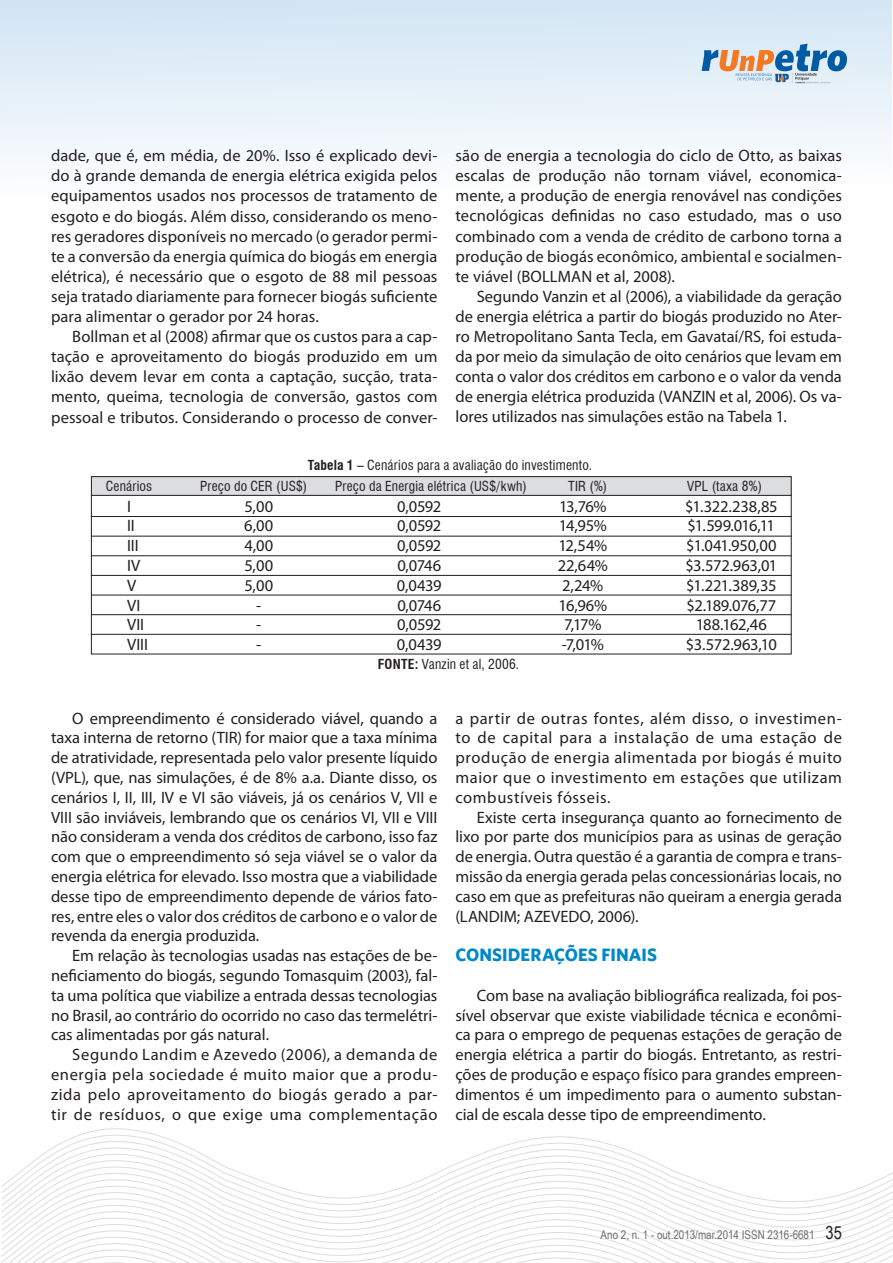
<style>
.page{position:relative;width:893px;height:1263px;background:#fff}
.page>*{position:absolute;margin:0;border:0;box-sizing:border-box;transform-origin:0 0}
.t1{font:700 18px "Whitney";letter-spacing:.005em;color:#0088c7}
.t2{font:16.5px/19.8px "Myriad Pro";color:#231f20;text-align:justify}
.t3{font:condensed 13.5px "Swiss 721 BT";letter-spacing:.015em;color:#231f20}
.t4{font:12px "Arial Narrow";color:#6c6d70}
.s1{font-weight:700}
.s2{font-size:18px;color:#231f20}
</style>
<div class="page">
<svg style="left:1px;top:1128px;width:892px;height:135px"></svg>
<div style="left:0;top:0;width:891px;height:298px;background:linear-gradient(to bottom,#d7e8f5,#fff)"></div>
<svg style="left:702px;top:44px;width:145px;height:39px;background:#adbbc7"></svg>
<div style="left:91px;top:476px;width:701px;height:19px;background:#dcdddf"></div>
<div style="left:91px;top:476px;width:701px;height:178px;border:1px solid #231f20"></div>
<hr style="left:91px;top:495px;width:701px;height:1px;background:#231f20">
<hr style="left:91px;top:516px;width:701px;height:1px;background:#231f20">
<hr style="left:91px;top:614px;width:701px;height:1px;background:#231f20">
<hr style="left:91px;top:634px;width:701px;height:1px;background:#231f20">
<hr style="left:91px;top:536px;width:701px;height:1px;background:#231f20">
<hr style="left:91px;top:595px;width:701px;height:1px;background:#231f20">
<hr style="left:91px;top:575px;width:701px;height:1px;background:#231f20">
<hr style="left:91px;top:555px;width:701px;height:1px;background:#231f20">
<p class="t2" style="left:51px;top:145px;width:388px">dade, que é, em média, de 20%. Isso é explicado devi&shy;do à grande demanda de energia elétrica exigida pelos equipamentos usados nos processos de tratamento de esgoto e do biogás. Além disso, considerando os meno&shy;res geradores disponíveis no mercado (o gerador permi&shy;te a conversão da energia química do biogás em energia elétrica), é necessário que o esgoto de 88 mil pessoas seja tratado diariamente para fornecer biogás suficiente para alimentar o gerador por 24 horas.</p>
<p class="t2" style="left:51px;top:326px;width:388px;text-indent:21px">Bollman et al (2008) afirmar que os custos para a cap&shy;tação e aproveitamento do biogás produzido em um lixão devem levar em conta a captação, sucção, trata&shy;mento, queima, tecnologia de conversão, gastos com pessoal e tributos. Considerando o processo de conver-</p>
<p class="t2" style="left:455px;top:145px;width:388px">são de energia a tecnologia do ciclo de Otto, as baixas escalas de produção não tornam viável, economica&shy;mente, a produção de energia renovável nas condições tecnológicas definidas no caso estudado, mas o uso combinado com a venda de crédito de carbono torna a produção de biogás econômico, ambiental e socialmen&shy;te viável (BOLLMAN et al, 2008).</p>
<p class="t2" style="left:455px;top:286px;width:388px;text-indent:21px">Segundo Vanzin et al (2006), a viabilidade da geração de energia elétrica a partir do biogás produzido no Ater&shy;ro Metropolitano Santa Tecla, em Gavataí/RS, foi estuda&shy;da por meio da simulação de oito cenários que levam em conta o valor dos créditos em carbono e o valor da venda de energia elétrica produzida (VANZIN et al, 2006). Os va&shy;lores utilizados nas simulações estão na Tabela 1.</p>
<p class="t3" style="left:308px;top:457px;width:286px"><span class="s1">Tabela 1</span> – Cenários para a avaliação do investimento.</p>
<p class="t3" style="left:106px;top:478px;width:48px">Cenários</p>
<p class="t3" style="left:200px;top:478px;width:109px">Preço do CER (US$)</p>
<p class="t3" style="left:335px;top:478px;width:193px">Preço da Energia elétrica (US$/kwh)</p>
<p class="t3" style="left:568px;top:478px;width:41px">TIR (%)</p>
<p class="t3" style="left:687px;top:478px;width:76px">VPL (taxa 8%)</p>
<p class="t2" style="left:127px;top:496px;width:5px">I</p>
<p class="t2" style="left:244px;top:496px;width:30px">5,00</p>
<p class="t2" style="left:397px;top:496px;width:46px">0,0592</p>
<p class="t2" style="left:559px;top:496px;width:49px">13,76%</p>
<p class="t2" style="left:685px;top:496px;width:94px">$1.322.238,85</p>
<p class="t2" style="left:127px;top:516px;width:9px">II</p>
<p class="t2" style="left:244px;top:516px;width:30px">6,00</p>
<p class="t2" style="left:397px;top:516px;width:46px">0,0592</p>
<p class="t2" style="left:559px;top:516px;width:50px">14,95%</p>
<p class="t2" style="left:687px;top:516px;width:89px">$1.599.016,11</p>
<p class="t2" style="left:127px;top:535px;width:13px">III</p>
<p class="t2" style="left:244px;top:535px;width:30px">4,00</p>
<p class="t2" style="left:397px;top:535px;width:46px">0,0592</p>
<p class="t2" style="left:558px;top:535px;width:50px">12,54%</p>
<p class="t2" style="left:686px;top:535px;width:92px">$1.041.950,00</p>
<p class="t2" style="left:127px;top:555px;width:15px">IV</p>
<p class="t2" style="left:244px;top:555px;width:30px">5,00</p>
<p class="t2" style="left:397px;top:555px;width:46px">0,0746</p>
<p class="t2" style="left:558px;top:555px;width:52px">22,64%</p>
<p class="t2" style="left:685px;top:555px;width:94px">$3.572.963,01</p>
<p class="t2" style="left:127px;top:575px;width:11px">V</p>
<p class="t2" style="left:244px;top:575px;width:30px">5,00</p>
<p class="t2" style="left:397px;top:575px;width:46px">0,0439</p>
<p class="t2" style="left:562px;top:575px;width:43px">2,24%</p>
<p class="t2" style="left:686px;top:575px;width:92px">$1.221.389,35</p>
<p class="t2" style="left:127px;top:595px;width:15px">VI</p>
<p class="t2" style="left:256px;top:595px;width:7px">-</p>
<p class="t2" style="left:397px;top:595px;width:46px">0,0746</p>
<p class="t2" style="left:558px;top:595px;width:50px">16,96%</p>
<p class="t2" style="left:686px;top:595px;width:91px">$2.189.076,77</p>
<p class="t2" style="left:127px;top:615px;width:19px">VII</p>
<p class="t2" style="left:256px;top:615px;width:7px">-</p>
<p class="t2" style="left:397px;top:615px;width:46px">0,0592</p>
<p class="t2" style="left:564px;top:615px;width:39px">7,17%</p>
<p class="t2" style="left:696px;top:615px;width:73px">188.162,46</p>
<p class="t2" style="left:127px;top:634px;width:23px">VIII</p>
<p class="t2" style="left:256px;top:634px;width:7px">-</p>
<p class="t2" style="left:397px;top:634px;width:46px">0,0439</p>
<p class="t2" style="left:562px;top:634px;width:44px">-7,01%</p>
<p class="t2" style="left:686px;top:634px;width:92px">$3.572.963,10</p>
<p class="t3" style="left:378px;top:656px;width:143px"><span class="s1">FONTE:</span> Vanzin et al, 2006.</p>
<p class="t2" style="left:51px;top:708px;width:388px;text-indent:21px">O empreendimento é considerado viável, quando a taxa interna de retorno (TIR) for maior que a taxa mínima de atratividade, representada pelo valor presente líquido (VPL), que, nas simulações, é de 8% a.a. Diante disso, os cenários I, II, III, IV e VI são viáveis, já os cenários V, VII e VIII são inviáveis, lembrando que os cenários VI, VII e VIII não consideram a venda dos créditos de carbono, isso faz com que o empreendimento só seja viável se o valor da energia elétrica for elevado. Isso mostra que a viabilidade desse tipo de empreendimento depende de vários fato&shy;res, entre eles o valor dos créditos de carbono e o valor de revenda da energia produzida.</p>
<p class="t2" style="left:51px;top:945px;width:388px;text-indent:21px">Em relação às tecnologias usadas nas estações de be&shy;neficiamento do biogás, segundo Tomasquim (2003), fal&shy;ta uma política que viabilize a entrada dessas tecnologias no Brasil, ao contrário do ocorrido no caso das termelétri&shy;cas alimentadas por gás natural.</p>
<p class="t2" style="left:51px;top:1044px;width:388px;text-indent:21px">Segundo Landim e Azevedo (2006), a demanda de energia pela sociedade é muito maior que a produ&shy;zida pelo aproveitamento do biogás gerado a par&shy;tir de resíduos, o que exige uma complementação</p>
<p class="t2" style="left:455px;top:708px;width:388px">a partir de outras fontes, além disso, o investimen&shy;to de capital para a instalação de uma estação de produção de energia alimentada por biogás é muito maior que o investimento em estações que utilizam combustíveis fósseis.</p>
<p class="t2" style="left:455px;top:807px;width:388px;text-indent:21px">Existe certa insegurança quanto ao fornecimento de lixo por parte dos municípios para as usinas de geração de energia. Outra questão é a garantia de compra e trans&shy;missão da energia gerada pelas concessionárias locais, no caso em que as prefeituras não queiram a energia gerada (LANDIM; AZEVEDO, 2006).</p>
<p class="t1" style="left:455px;top:944px;width:203px">CONSIDERAÇÕES FINAIS</p>
<p class="t2" style="left:455px;top:985px;width:388px;text-indent:21px">Com base na avaliação bibliográfica realizada, foi pos&shy;sível observar que existe viabilidade técnica e econômi&shy;ca para o emprego de pequenas estações de geração de energia elétrica a partir do biogás. Entretanto, as restri&shy;ções de produção e espaço físico para grandes empreen&shy;dimentos é um impedimento para o aumento substan&shy;cial de escala desse tipo de empreendimento.</p>
<p class="t4" style="left:601px;top:1225px;width:243px">Ano 2, n. 1 - out.2013/mar.2014 ISSN 2316-6681 <span class="s2">35</span></p>
</div>
